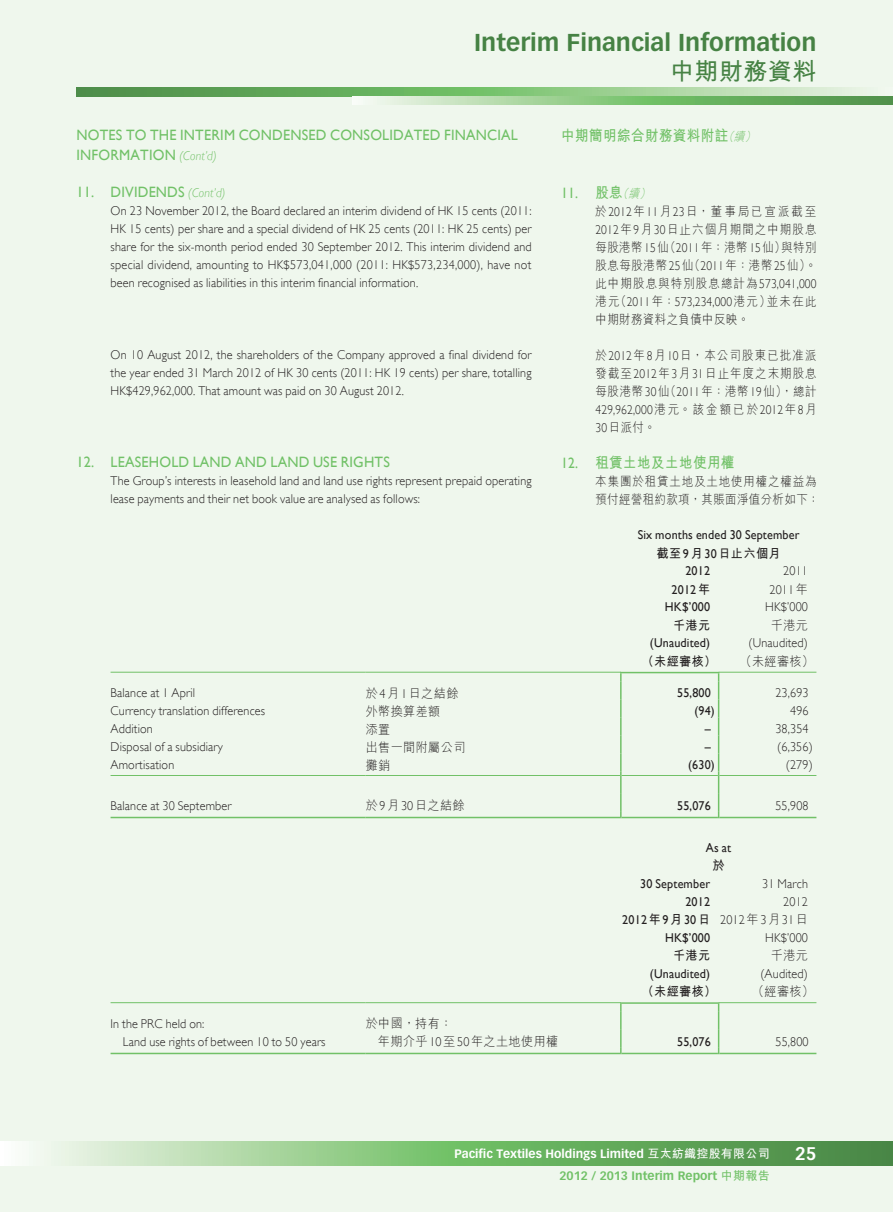
<style>
.page{position:relative;width:893px;height:1212px;background:#eff7ed}
.page>*{position:absolute;margin:0;border:0;box-sizing:border-box;transform-origin:0 0}
.t1{font:700 24px "Vectora LT Std";color:#468244}
.t2{font:700 24px "M Hei HK";letter-spacing:.02em;color:#468244}
.t3{font:700 18px "Vectora LT Std";color:#fff}
.t4{font:15px/19.5px "Gill Sans";letter-spacing:.015em;color:#71c167;scale:.95 1}
.t5{font:700 15px "M Hei HK";letter-spacing:.035em;color:#71c167;scale:.9 1}
.t6{font:15px "Gill Sans";letter-spacing:.015em;color:#71c167;scale:.9 1}
.t7{font:300 12.75px/18px "Gill Sans";letter-spacing:.015em;color:#231f20;text-align:justify;scale:.95 1}
.t8{font:300 12.75px/18px "M Hei HK";letter-spacing:.04em;color:#231f20;text-align:justify;scale:.9 1}
.t9{font:12.75px/18px "Gill Sans";letter-spacing:.015em;color:#231f20;text-align:right;scale:.95 1}
.t10{font:300 12.75px "M Hei HK";letter-spacing:.04em;color:#231f20;scale:.95 1}
.t11{font:300 12.75px "Gill Sans";letter-spacing:.015em;color:#231f20;scale:.9 1}
.t12{font:300 12.75px/18px "M Hei HK";letter-spacing:.075em;color:#231f20;scale:.9 1}
.t13{font:700 12.75px "M Hei HK";letter-spacing:.035em;color:#231f20;scale:.95 1}
.t14{font:700 12px "Vectora LT Std";color:#fff}
.t15{font:700 12px "Vectora LT Std";color:#71c167}
.s1{font-weight:300;font-style:italic;font-size:12.75px}
.s2{font-weight:300;font-style:italic;font-size:12px}
.s3{font-family:"M Hei HK";font-weight:700}
.s4{font-family:"M Hei HK";font-weight:300;font-style:italic;font-size:12px}
.s5{font-family:"Gill Sans"}
.s6{font-family:"M Hei HK"}
.s7{font-family:"Gill Sans";font-weight:400}
.s8{font-weight:300}
.s9{font-family:"M Hei HK";font-weight:300}
</style>
<div class="page">
<svg style="left:0;top:1141px;width:893px;height:24px;background:#8ac083"></svg>
<svg style="left:77px;top:88px;width:779px;height:8px;background:#84be7c"></svg>
<svg style="left:352px;top:96px;width:541px;height:9px;background:#8fc487"></svg>
<svg style="left:620px;top:673px;width:2px;height:145px"></svg>
<svg style="left:718px;top:673px;width:1px;height:145px"></svg>
<hr style="left:620px;top:672px;width:99px;height:1px;background:#71c167">
<hr style="left:111px;top:672px;width:255px;height:1px;background:#71c167">
<hr style="left:366px;top:672px;width:255px;height:1px;background:#71c167">
<hr style="left:719px;top:672px;width:97px;height:1px;background:#71c167">
<hr style="left:111px;top:775px;width:255px;height:1px;background:#71c167">
<hr style="left:366px;top:775px;width:254px;height:1px;background:#71c167">
<hr style="left:622px;top:775px;width:96px;height:1px;background:#71c167">
<hr style="left:719px;top:775px;width:97px;height:1px;background:#71c167">
<hr style="left:111px;top:817px;width:255px;height:1px;background:#71c167">
<hr style="left:366px;top:817px;width:254px;height:1px;background:#71c167">
<hr style="left:622px;top:817px;width:96px;height:1px;background:#71c167">
<hr style="left:719px;top:817px;width:97px;height:1px;background:#71c167">
<hr style="left:620px;top:1002px;width:99px;height:2px;background:#71c167">
<svg style="left:620px;top:1004px;width:2px;height:50px"></svg>
<svg style="left:718px;top:1004px;width:1px;height:50px"></svg>
<hr style="left:111px;top:1002px;width:255px;height:1px;background:#71c167">
<hr style="left:366px;top:1002px;width:255px;height:1px;background:#71c167">
<hr style="left:719px;top:1002px;width:97px;height:1px;background:#71c167">
<hr style="left:111px;top:1053px;width:255px;height:1px;background:#71c167">
<hr style="left:366px;top:1053px;width:254px;height:1px;background:#71c167">
<hr style="left:622px;top:1053px;width:96px;height:1px;background:#71c167">
<hr style="left:719px;top:1053px;width:97px;height:1px;background:#71c167">
<h1 class="t1" style="left:474px;top:28px;width:344px">Interim Financial Information</h1>
<h1 class="t2" style="left:670px;top:54px;width:148px">中期財務資料</h1>
<p class="t4" style="left:77px;top:125px;width:466px">NOTES TO THE INTERIM CONDENSED CONSOLIDATED FINANCIAL<br>INFORMATION <span class="s1">(Cont’d)</span></p>
<p class="t4" style="left:77px;top:182px;width:158px">11. DIVIDENDS <span class="s1">(Cont’d)</span></p>
<p class="t7" style="left:111px;top:202px;width:445px">On 23 November 2012, the Board declared an interim dividend of HK 15 cents (2011:<br>HK 15 cents) per share and a special dividend of HK 25 cents (2011: HK 25 cents) per share for the six-month period ended 30 September 2012. This interim dividend and special dividend, amounting to HK$573,041,000 (2011: HK$573,234,000), have not been recognised as liabilities in this interim financial information.</p>
<p class="t7" style="left:111px;top:346px;width:445px">On 10 August 2012, the shareholders of the Company approved a final dividend for the year ended 31 March 2012 of HK 30 cents (2011: HK 19 cents) per share, totalling HK$429,962,000. That amount was paid on 30 August 2012.</p>
<p class="t4" style="left:77px;top:452px;width:331px">12. LEASEHOLD LAND AND LAND USE RIGHTS</p>
<p class="t7" style="left:111px;top:472px;width:445px">The Group’s interests in leasehold land and land use rights represent prepaid operating lease payments and their net book value are analysed as follows:</p>
<p class="t5" style="left:561px;top:125px;width:220px">中期簡明綜合財務資料附註<span class="s2">（續）</span></p>
<p class="t6" style="left:561px;top:184px;width:103px">11. <span class="s3">股息</span><span class="s4">（續）</span></p>
<p class="t8" style="left:595px;top:202px;width:247px">於<span class="s5">2012</span>年<span class="s5">11</span>月<span class="s5">23</span>日，董事局已宣派截至<span class="s5">2012</span>年<span class="s5">9</span>月<span class="s5">30</span>日止六個月期間之中期股息每股港幣<span class="s5">15</span>仙（<span class="s5">2011</span>年：港幣<span class="s5">15</span>仙）與特別股息每股港幣<span class="s5">25</span>仙（<span class="s5">2011</span>年：港幣<span class="s5">25</span>仙）。此中期股息與特別股息總計為<span class="s5">573,041,000</span></p>
<p class="t11" style="left:595px;top:294px;width:247px"><span class="s6">港元（</span>2011<span class="s6">年：</span>573,234,000<span class="s6">港元）並未在此</span></p>
<p class="t8" style="left:595px;top:310px;width:172px">中期財務資料之負債中反映。</p>
<p class="t8" style="left:595px;top:346px;width:247px">於<span class="s5">2012</span>年<span class="s5">8</span>月<span class="s5">10</span>日，本公司股東已批准派發截至<span class="s5">2012</span>年<span class="s5">3</span>月<span class="s5">31</span>日止年度之末期股息每股港幣<span class="s5">30</span>仙（<span class="s5">2011</span>年：港幣<span class="s5">19</span>仙），總計</p>
<p class="t11" style="left:595px;top:402px;width:247px">429,962,000<span class="s6">港元。該金額已於</span>2012<span class="s6">年</span>8<span class="s6">月</span></p>
<p class="t8" style="left:596px;top:418px;width:68px"><span class="s5">30</span>日派付。</p>
<p class="t5" style="left:561px;top:452px;width:194px"><span class="s7">12.</span> 租賃土地及土地使用權</p>
<p class="t12" style="left:595px;top:472px;width:250px">本集團於租賃土地及土地使用權之權益為預付經營租約款項，其賬面淨值分析如下：</p>
<p class="t9" style="left:638px;top:526px;width:172px">Six months ended 30 September</p>
<p class="t13" style="left:657px;top:544px;width:132px">截至<span class="s7">9</span>月<span class="s7">30</span>日止六個月</p>
<p class="t9" style="left:685px;top:562px;width:28px">2012</p>
<p class="t7" style="left:783px;top:562px;width:28px">2011</p>
<p class="t9" style="left:672px;top:580px;width:42px">2012<span class="s3">年</span></p>
<p class="t7" style="left:769px;top:580px;width:42px">2011<span class="s6">年</span></p>
<p class="t9" style="left:665px;top:598px;width:49px">HK$’000</p>
<p class="t7" style="left:765px;top:598px;width:47px">HK$’000</p>
<p class="t13" style="left:673px;top:616px;width:41px">千港元</p>
<p class="t10" style="left:771px;top:618px;width:41px">千港元</p>
<p class="t9" style="left:650px;top:634px;width:65px">(Unaudited)</p>
<p class="t7" style="left:749px;top:634px;width:64px">(Unaudited)</p>
<p class="t13" style="left:642px;top:652px;width:80px">（未經審核）</p>
<p class="t10" style="left:740px;top:654px;width:80px">（未經審核）</p>
<p class="t7" style="left:111px;top:684px;width:90px">Balance at 1 April</p>
<p class="t10" style="left:366px;top:686px;width:99px">於<span class="s5">4</span>月<span class="s5">1</span>日之結餘</p>
<p class="t9" style="left:677px;top:684px;width:37px">55,800</p>
<p class="t7" style="left:775px;top:684px;width:37px">23,693</p>
<p class="t7" style="left:111px;top:702px;width:164px">Currency translation differences</p>
<p class="t10" style="left:366px;top:704px;width:80px">外幣換算差額</p>
<p class="t9" style="left:694px;top:702px;width:23px">(94)</p>
<p class="t7" style="left:790px;top:702px;width:21px">496</p>
<p class="t7" style="left:111px;top:720px;width:46px">Addition</p>
<p class="t10" style="left:366px;top:722px;width:27px">添置</p>
<p class="t9" style="left:705px;top:720px;width:8px">–</p>
<p class="t7" style="left:775px;top:720px;width:37px">38,354</p>
<p class="t7" style="left:111px;top:738px;width:120px">Disposal of a subsidiary</p>
<p class="t10" style="left:366px;top:740px;width:107px">出售一間附屬公司</p>
<p class="t9" style="left:705px;top:738px;width:8px">–</p>
<p class="t7" style="left:777px;top:738px;width:39px">(6,356)</p>
<p class="t7" style="left:111px;top:756px;width:69px">Amortisation</p>
<p class="t10" style="left:366px;top:758px;width:27px">攤銷</p>
<p class="t9" style="left:688px;top:756px;width:30px">(630)</p>
<p class="t7" style="left:786px;top:756px;width:30px">(279)</p>
<p class="t7" style="left:111px;top:796px;width:129px">Balance at 30 September</p>
<p class="t10" style="left:366px;top:799px;width:106px">於<span class="s5">9</span>月<span class="s5">30</span>日之結餘</p>
<p class="t9" style="left:677px;top:796px;width:37px">55,076</p>
<p class="t7" style="left:775px;top:796px;width:37px">55,908</p>
<p class="t9" style="left:706px;top:838px;width:28px">As at</p>
<p class="t13" style="left:713px;top:856px;width:14px">於</p>
<p class="t9" style="left:640px;top:874px;width:75px">30 September<br>2012</p>
<p class="t7" style="left:762px;top:874px;width:50px">31 March</p>
<p class="t7" style="left:783px;top:892px;width:28px">2012</p>
<p class="t9" style="left:622px;top:911px;width:197px">2012<span class="s3">年</span>9<span class="s3">月</span>30<span class="s3">日</span> <span class="s8">2012</span><span class="s9">年</span><span class="s8">3</span><span class="s9">月</span><span class="s8">31</span><span class="s9">日</span></p>
<p class="t9" style="left:665px;top:928px;width:49px">HK$’000</p>
<p class="t7" style="left:765px;top:928px;width:47px">HK$’000</p>
<p class="t13" style="left:673px;top:946px;width:41px">千港元</p>
<p class="t10" style="left:771px;top:949px;width:41px">千港元</p>
<p class="t9" style="left:650px;top:964px;width:65px">(Unaudited)</p>
<p class="t7" style="left:760px;top:964px;width:52px">(Audited)</p>
<p class="t13" style="left:642px;top:982px;width:80px">（未經審核）</p>
<p class="t10" style="left:752px;top:985px;width:66px">（經審核）</p>
<p class="t7" style="left:111px;top:1014px;width:100px">In the PRC held on:</p>
<p class="t10" style="left:366px;top:1017px;width:93px">於中國，持有：</p>
<p class="t7" style="left:123px;top:1032px;width:215px">Land use rights of between 10 to 50 years</p>
<p class="t10" style="left:378px;top:1035px;width:191px">年期介乎<span class="s5">10</span>至<span class="s5">50</span>年之土地使用權</p>
<p class="t9" style="left:677px;top:1032px;width:37px">55,076</p>
<p class="t7" style="left:775px;top:1032px;width:37px">55,800</p>
<p class="t14" style="left:455px;top:1146px;width:317px">Pacific Textiles Holdings Limited <span class="s6">互太紡織控股有限公司</span></p>
<h2 class="t3" style="left:795px;top:1143px;width:23px">25</h2>
<p class="t15" style="left:559px;top:1168px;width:212px">2012 / 2013 Interim Report <span class="s6">中期報告</span></p>
</div>
